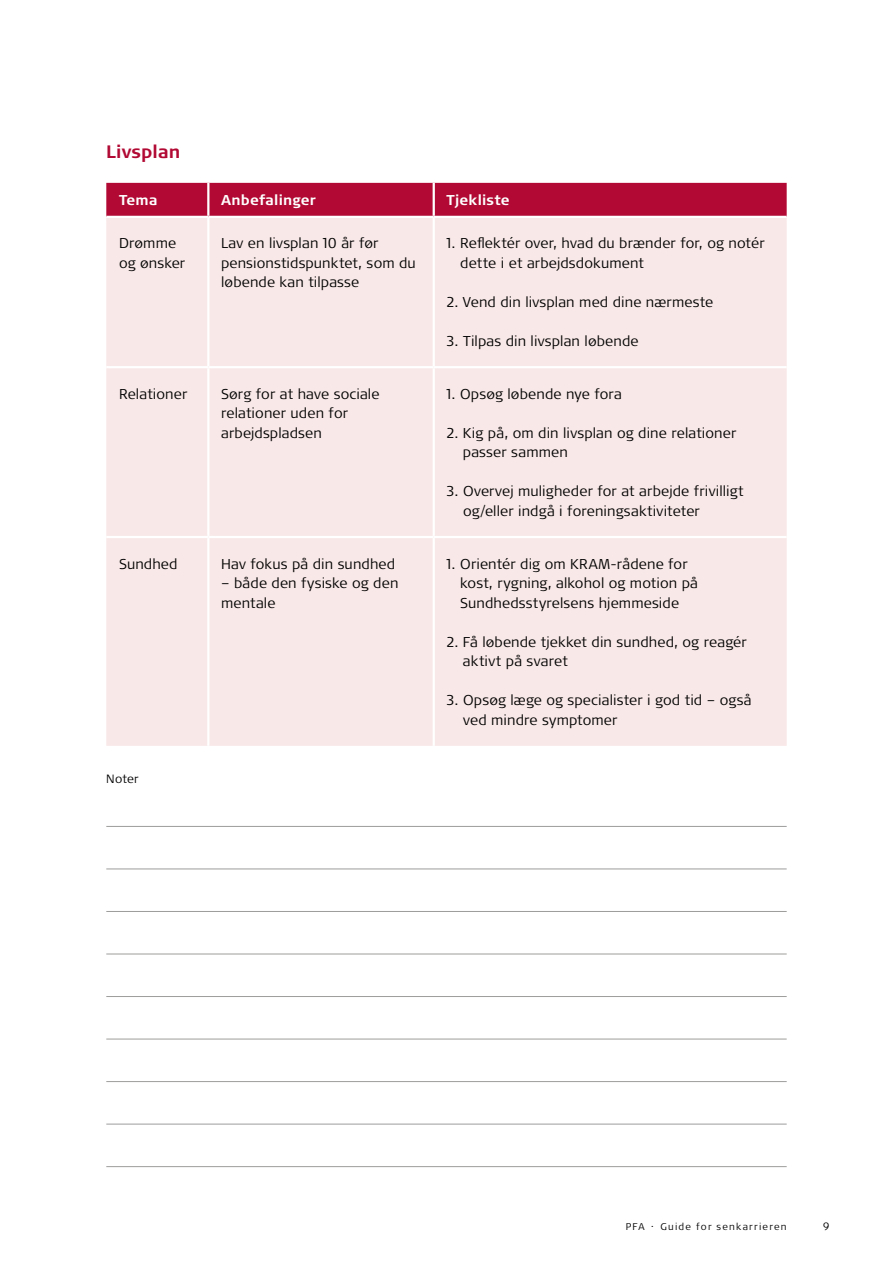
<style>
.page{position:relative;width:893px;height:1263px;background:#fff}
.page>*{position:absolute;margin:0;border:0;box-sizing:border-box;transform-origin:0 0}
.t1{font:700 18px "Signa OT";letter-spacing:.005em;color:#b10933}
.t2{font:300 14.25px/19.5px "Signa OT";letter-spacing:.01em;color:#000}
.t3{font:700 14.25px "Signa OT";letter-spacing:.015em;color:#fff}
.t4{font:300 12px "Signa OT";letter-spacing:.01em;color:#000}
.t5{font:300 10.5px "Signa OT";color:#000}
.t6{font:300 9.75px "Signa OT";letter-spacing:.125em;color:#000}
</style>
<div class="page">
<div style="left:106px;top:183px;width:681px;height:33px;background:#b10933"></div>
<div style="left:106px;top:218px;width:681px;height:528px;background:#f8e8e7"></div>
<hr style="left:207px;top:183px;width:2px;height:33px;background:#fff">
<hr style="left:433px;top:183px;width:2px;height:33px;background:#fff">
<hr style="left:207px;top:218px;width:2px;height:148px;background:#fff">
<hr style="left:433px;top:218px;width:2px;height:148px;background:#fff">
<hr style="left:106px;top:366px;width:102px;height:2px;background:#fff">
<hr style="left:208px;top:366px;width:226px;height:2px;background:#fff">
<hr style="left:207px;top:368px;width:2px;height:168px;background:#fff">
<hr style="left:434px;top:366px;width:353px;height:2px;background:#fff">
<hr style="left:433px;top:368px;width:2px;height:168px;background:#fff">
<hr style="left:106px;top:536px;width:102px;height:2px;background:#fff">
<hr style="left:208px;top:536px;width:226px;height:2px;background:#fff">
<hr style="left:207px;top:538px;width:2px;height:208px;background:#fff">
<hr style="left:434px;top:536px;width:353px;height:2px;background:#fff">
<hr style="left:433px;top:538px;width:2px;height:208px;background:#fff">
<hr style="left:106px;top:826px;width:681px;height:1px;background:#9d9d9c">
<hr style="left:106px;top:868px;width:681px;height:1px;background:#9d9d9c">
<hr style="left:106px;top:911px;width:681px;height:1px;background:#9d9d9c">
<hr style="left:106px;top:954px;width:681px;height:1px;background:#9d9d9c">
<hr style="left:106px;top:996px;width:681px;height:1px;background:#9d9d9c">
<hr style="left:106px;top:1039px;width:681px;height:1px;background:#9d9d9c">
<hr style="left:106px;top:1081px;width:681px;height:1px;background:#9d9d9c">
<hr style="left:106px;top:1124px;width:681px;height:1px;background:#9d9d9c">
<hr style="left:106px;top:1166px;width:681px;height:1px;background:#9d9d9c">
<p class="t1" style="left:106px;top:141px;width:76px">Livsplan</p>
<p class="t3" style="left:119px;top:192px;width:40px">Tema</p>
<p class="t3" style="left:221px;top:192px;width:96px">Anbefalinger</p>
<p class="t3" style="left:446px;top:192px;width:65px">Tjekliste</p>
<p class="t2" style="left:119px;top:234px;width:68px">Drømme og ønsker</p>
<p class="t2" style="left:221px;top:234px;width:196px">Lav en livsplan 10 år før pensionstidspunktet, som du løbende kan tilpasse</p>
<p class="t2" style="left:460px;top:234px;width:306px;text-indent:-14px">1. Reflektér over, hvad du brænder for, og notér dette i et arbejdsdokument</p>
<p class="t2" style="left:446px;top:292px;width:268px">2. Vend din livsplan med dine nærmeste</p>
<p class="t2" style="left:446px;top:331px;width:194px">3. Tilpas din livsplan løbende</p>
<p class="t2" style="left:119px;top:384px;width:70px">Relationer</p>
<p class="t2" style="left:221px;top:384px;width:160px">Sørg for at have sociale relationer uden for arbejdspladsen</p>
<p class="t2" style="left:446px;top:384px;width:177px">1. Opsøg løbende nye fora</p>
<p class="t2" style="left:463px;top:423px;width:275px;text-indent:-16px">2. Kig på, om din livsplan og dine relationer passer sammen</p>
<p class="t2" style="left:463px;top:481px;width:282px;text-indent:-17px">3. Overvej muligheder for at arbejde frivilligt og/eller indgå i foreningsaktiviteter</p>
<p class="t2" style="left:119px;top:554px;width:60px">Sundhed</p>
<p class="t2" style="left:221px;top:554px;width:176px">Hav fokus på din sundhed</p>
<p class="t2" style="left:221px;top:573px;width:179px">– både den fysiske og den mentale</p>
<p class="t4" style="left:106px;top:771px;width:34px">Noter</p>
<p class="t2" style="left:460px;top:554px;width:239px;text-indent:-14px">1. Orientér dig om KRAM-rådene for kost, rygning, alkohol og motion på<br>Sundhedsstyrelsens hjemmeside</p>
<p class="t2" style="left:463px;top:632px;width:285px;text-indent:-16px">2. Få løbende tjekket din sundhed, og reagér aktivt på svaret</p>
<p class="t2" style="left:463px;top:690px;width:290px;text-indent:-17px">3. Opsøg læge og specialister i god tid – også ved mindre symptomer</p>
<p class="t6" style="left:626px;top:1221px;width:162px">PFA · Guide for senkarrieren</p>
<p class="t5" style="left:823px;top:1220px;width:8px">9</p>
</div>
